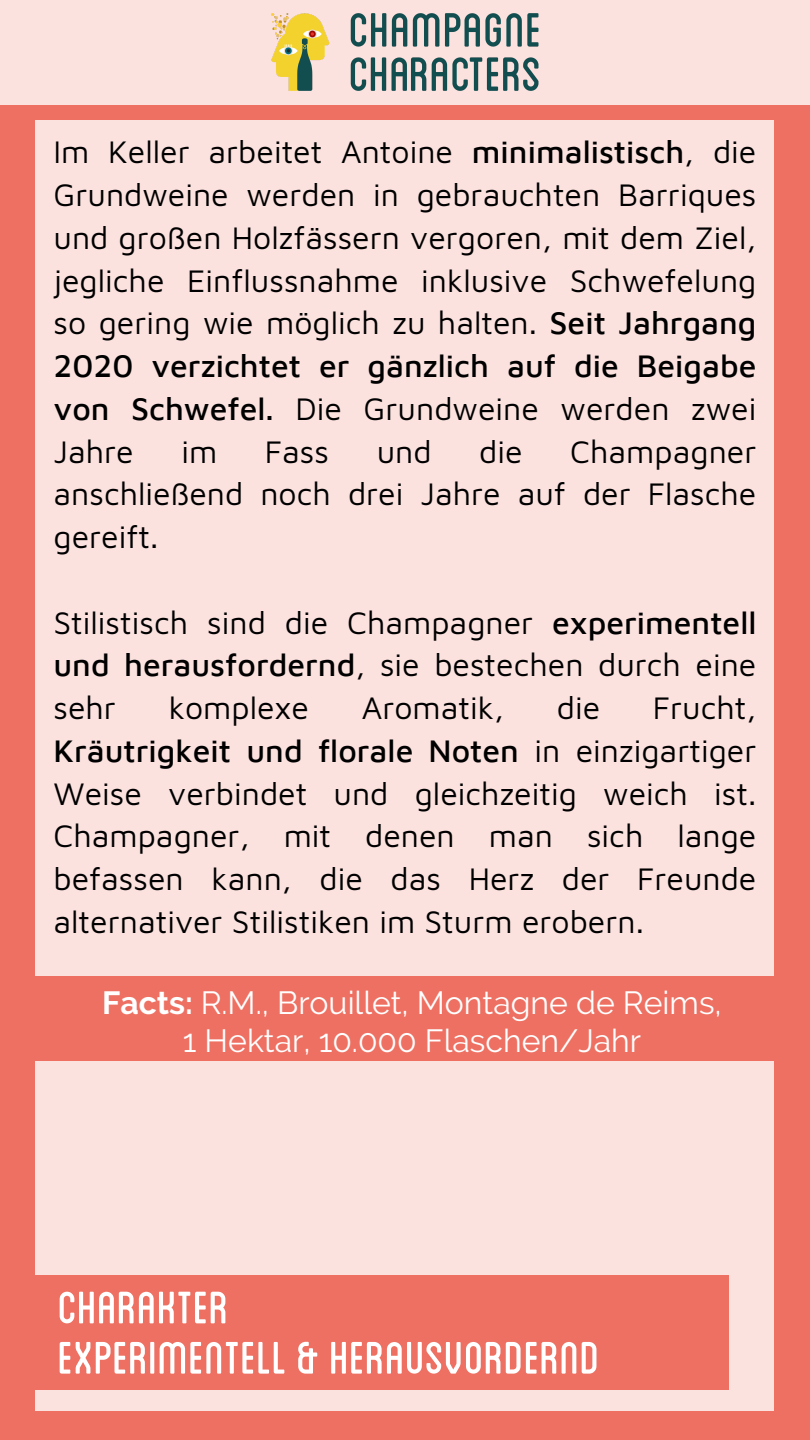
<style>
.page{position:relative;width:810px;height:1440px;background:#ee7062}
.page>*{position:absolute;margin:0;border:0;box-sizing:border-box;transform-origin:0 0}
.t1{font:64px/50.2px "Blanch Caps";color:#fff}
.t2{font:32px/42.8px "Maven Pro";color:#000;text-align:justify}
.t3{font:32px "Raleway";color:#fff}
.s1{font-weight:500}
.s2{font-weight:700}
</style>
<div class="page">
<div style="left:36px;top:120px;width:738px;height:1290px;background:#fbe2df"></div>
<div style="left:0;top:1276px;width:729px;height:114px;background:#ee7062"></div>
<div style="left:0;top:976px;width:810px;height:84px;background:#ee7062"></div>
<div style="left:0;top:0;width:810px;height:104px;background:#fbe2df"></div>
<img style="left:271px;top:13px;width:268px;height:78px">
<p class="t2" style="left:54px;top:130px;width:704px">Im Keller arbeitet Antoine <span class="s1">minimalistisch</span>, die Grundweine werden in gebrauchten Barriques und großen Holzfässern vergoren, mit dem Ziel, jegliche Einflussnahme inklusive Schwefelung so gering wie möglich zu halten. <span class="s1">Seit Jahrgang 2020 verzichtet er gänzlich auf die Beigabe von Schwefel.</span> Die Grundweine werden zwei Jahre</p>
<p class="t2" style="left:54px;top:429px;width:704px;text-indent:517px">Champagner anschließend noch drei Jahre auf der Flasche gereift.</p>
<p class="t2" style="left:181px;top:429px;width:37px">im</p>
<p class="t2" style="left:265px;top:429px;width:66px">Fass</p>
<p class="t2" style="left:377px;top:429px;width:56px">und</p>
<p class="t2" style="left:479px;top:429px;width:45px">die</p>
<p class="t2" style="left:54px;top:600px;width:704px">Stilistisch sind die Champagner <span class="s1">experimentell und herausfordernd</span>, sie bestechen durch eine sehr</p>
<p class="t2" style="left:54px;top:686px;width:704px;text-indent:599px">Frucht, <span class="s1">Kräutrigkeit und florale Noten</span> in einzigartiger Weise verbindet und gleichzeitig weich ist.<br>Champagner, mit denen man sich lange befassen kann, die das Herz der Freunde alternativer Stilistiken im Sturm erobern.</p>
<p class="t2" style="left:169px;top:686px;width:142px">komplexe</p>
<p class="t2" style="left:362px;top:686px;width:144px">Aromatik,</p>
<p class="t2" style="left:557px;top:686px;width:45px">die</p>
<p class="t3" style="left:102px;top:984px;width:621px"><span class="s2">Facts:</span> R.M., Brouillet, Montagne de Reims,</p>
<p class="t3" style="left:183px;top:1022px;width:460px">1 Hektar, 10.000 Flaschen/Jahr</p>
<h1 class="t1" style="left:58px;top:1278px;width:544px">CHARAKTER<br>Experimentell&amp;herausvordernd</h1>
</div>
